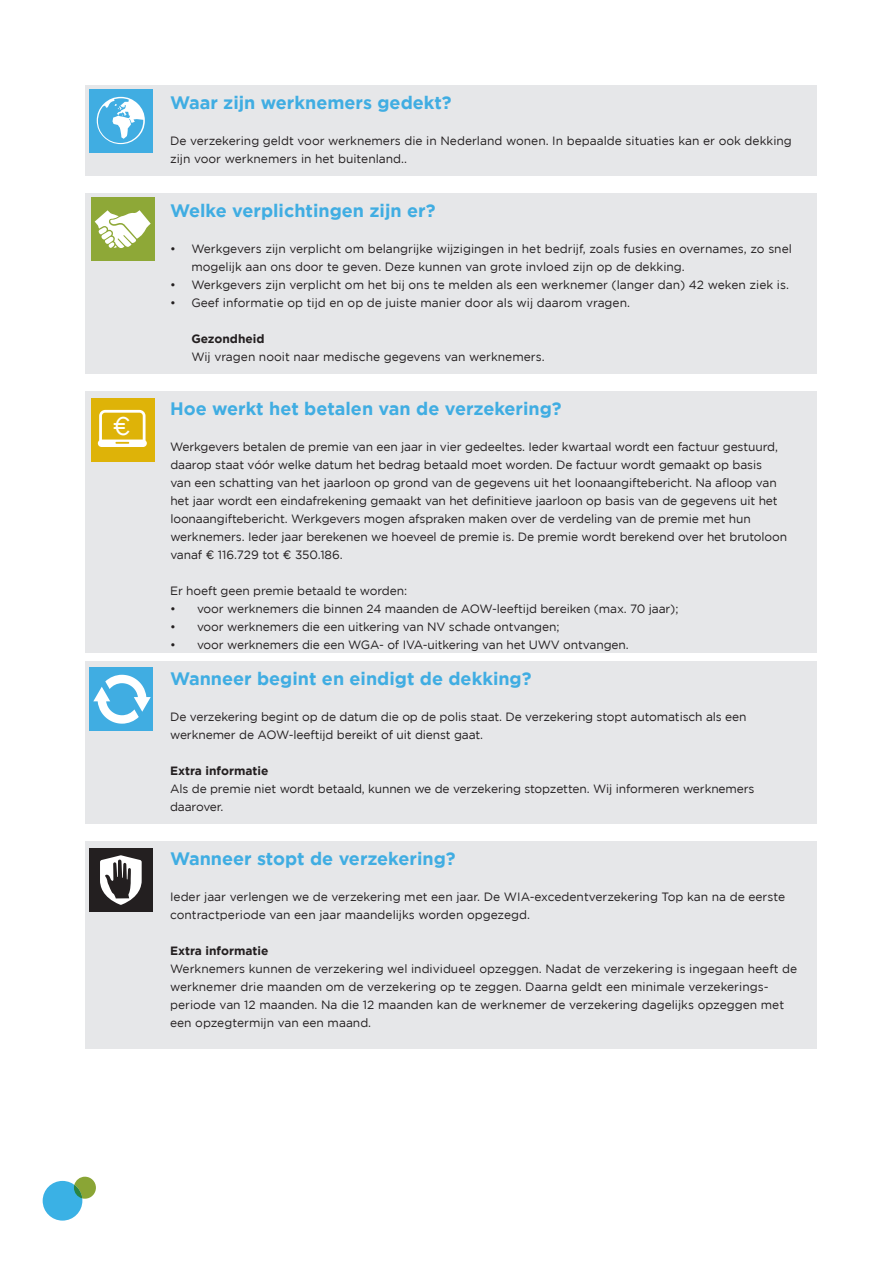
<style>
.page{position:relative;width:893px;height:1263px;background:#fff}
.page>*{position:absolute;margin:0;border:0;box-sizing:border-box;transform-origin:0 0}
.t1{font:25.5px "Gotham";color:#fff}
.t2{font:700 18px "Gotham";color:#40ade2}
.t3{font:12px/18px "Gotham";letter-spacing:-.01em;color:#231f20}
.t4{font:700 12px "Gotham";color:#231f20}
</style>
<div class="page">
<div style="left:85px;top:841px;width:731px;height:207px;background:#e6e7e9"></div>
<div style="left:85px;top:661px;width:731px;height:162px;background:#e6e7e9"></div>
<div style="left:85px;top:391px;width:731px;height:261px;background:#e6e7e9"></div>
<div style="left:85px;top:193px;width:731px;height:180px;background:#e6e7e9"></div>
<div style="left:85px;top:85px;width:731px;height:90px;background:#e6e7e9"></div>
<svg style="left:89px;top:89px;width:64px;height:64px"></svg>
<svg style="left:91px;top:197px;width:64px;height:64px"></svg>
<svg style="left:91px;top:398px;width:64px;height:64px"></svg>
<svg style="left:89px;top:667px;width:64px;height:64px"></svg>
<svg style="left:89px;top:848px;width:64px;height:64px"></svg>
<div style="left:43px;top:1181px;width:39px;height:39px;background:#3ab1e5;border-radius:50%"></div>
<svg style="left:74px;top:1177px;width:22px;height:22px"></svg>
<h1 class="t1" style="left:113px;top:412px;width:20px">¤</h1>
<h2 class="t2" style="left:170px;top:92px;width:283px">Waar zijn werknemers gedekt?</h2>
<p class="t3" style="left:170px;top:131px;width:623px">De verzekering geldt voor werknemers die in Nederland wonen. In bepaalde situaties kan er ook dekking zijn voor werknemers in het buitenland..</p>
<h2 class="t2" style="left:170px;top:200px;width:267px">Welke verplichtingen zijn er?</h2>
<p class="t3" style="left:191px;top:239px;width:602px;text-indent:-21px">• Werkgevers zijn verplicht om belangrijke wijzigingen in het bedrijf, zoals fusies en overnames, zo snel mogelijk aan ons door te geven. Deze kunnen van grote invloed zijn op de dekking.</p>
<p class="t3" style="left:170px;top:275px;width:620px">• Werkgevers zijn verplicht om het bij ons te melden als een werknemer (langer dan) 42 weken ziek is.</p>
<p class="t3" style="left:170px;top:293px;width:461px">• Geef informatie op tijd en op de juiste manier door als wij daarom vragen.</p>
<p class="t4" style="left:191px;top:331px;width:75px">Gezondheid</p>
<p class="t3" style="left:191px;top:347px;width:355px">Wij vragen nooit naar medische gegevens van werknemers.</p>
<h2 class="t2" style="left:170px;top:398px;width:393px">Hoe werkt het betalen van de verzekering?</h2>
<p class="t3" style="left:170px;top:437px;width:619px">Werkgevers betalen de premie van een jaar in vier gedeeltes. Ieder kwartaal wordt een factuur gestuurd, daarop staat vóór welke datum het bedrag betaald moet worden. De factuur wordt gemaakt op basis<br>van een schatting van het jaarloon op grond van de gegevens uit het loonaangiftebericht. Na afloop van het jaar wordt een eindafrekening gemaakt van het definitieve jaarloon op basis van de gegevens uit het loonaangiftebericht. Werkgevers mogen afspraken maken over de verdeling van de premie met hun werknemers. Ieder jaar berekenen we hoeveel de premie is. De premie wordt berekend over het brutoloon vanaf ¤ 116.729 tot ¤ 350.186.</p>
<p class="t3" style="left:170px;top:581px;width:238px">Er hoeft geen premie betaald te worden:</p>
<p class="t3" style="left:170px;top:599px;width:510px">• voor werknemers die binnen 24 maanden de AOW-leeftijd bereiken (max. 70 jaar);</p>
<p class="t3" style="left:170px;top:617px;width:391px">• voor werknemers die een uitkering van NV schade ontvangen;</p>
<p class="t3" style="left:170px;top:635px;width:460px">• voor werknemers die een WGA- of IVA-uitkering van het UWV ontvangen.</p>
<h2 class="t2" style="left:170px;top:668px;width:363px">Wanneer begint en eindigt de dekking?</h2>
<p class="t3" style="left:170px;top:707px;width:578px">De verzekering begint op de datum die op de polis staat. De verzekering stopt automatisch als een werknemer de AOW-leeftijd bereikt of uit dienst gaat.</p>
<p class="t4" style="left:170px;top:763px;width:100px">Extra informatie</p>
<p class="t3" style="left:170px;top:779px;width:586px">Als de premie niet wordt betaald, kunnen we de verzekering stopzetten. Wij informeren werknemers daarover.</p>
<h2 class="t2" style="left:170px;top:848px;width:287px">Wanneer stopt de verzekering?</h2>
<p class="t3" style="left:170px;top:887px;width:616px">Ieder jaar verlengen we de verzekering met een jaar. De WIA-excedentverzekering Top kan na de eerste contractperiode van een jaar maandelijks worden opgezegd.</p>
<p class="t4" style="left:170px;top:943px;width:100px">Extra informatie</p>
<p class="t3" style="left:170px;top:959px;width:629px">Werknemers kunnen de verzekering wel individueel opzeggen. Nadat de verzekering is ingegaan heeft de werknemer drie maanden om de verzekering op te zeggen. Daarna geldt een minimale verzekerings&shy;periode van 12 maanden. Na die 12 maanden kan de werknemer de verzekering dagelijks opzeggen met een opzegtermijn van een maand.</p>
</div>
